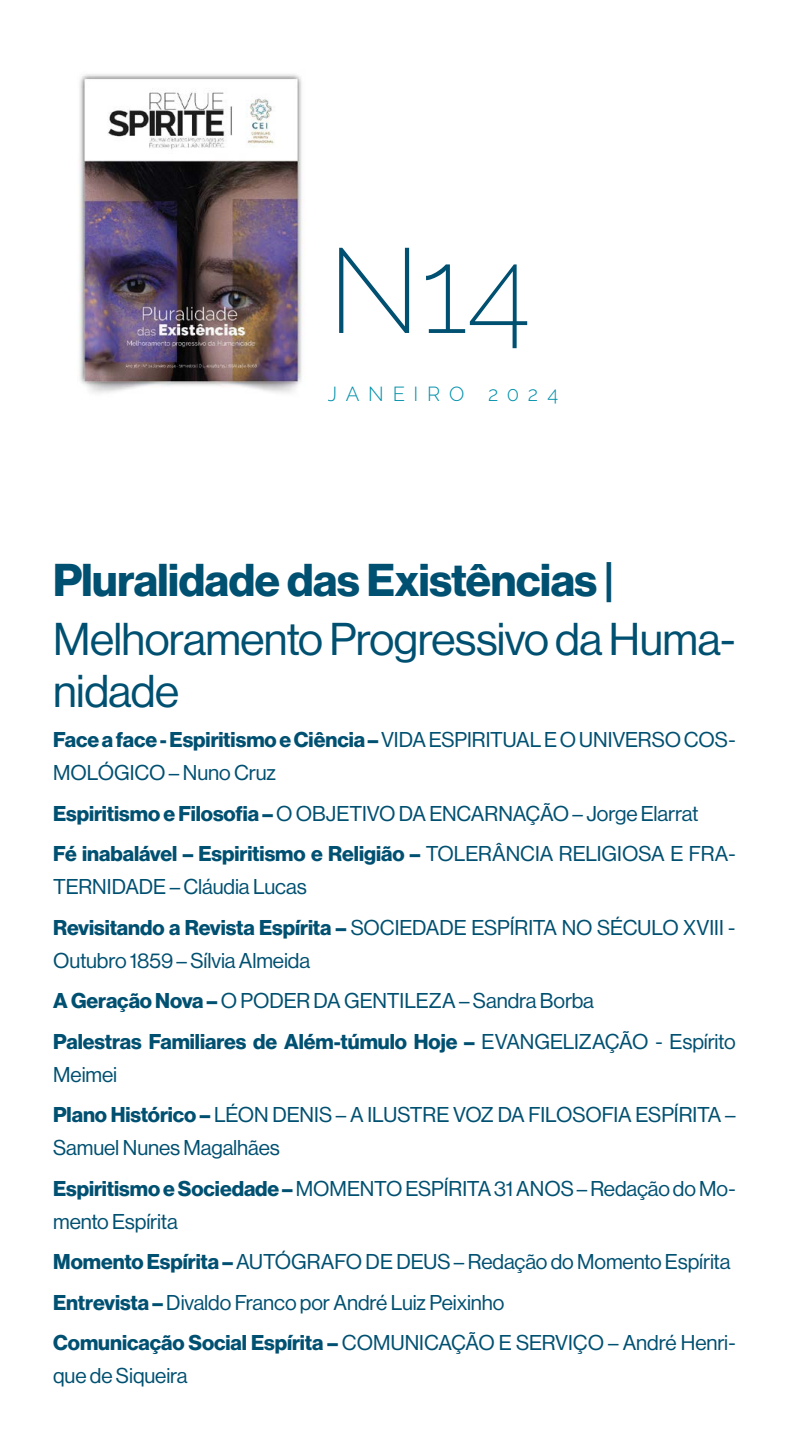
<style>
.page{position:relative;width:810px;height:1440px;background:#fff}
.page>*{position:absolute;margin:0;border:0;box-sizing:border-box;transform-origin:0 0}
.t1{font:200 120px "Raleway";color:#005071}
.t2{font:45px/51.8px "N Haas Grotesk DS Pro 55 Rg";letter-spacing:-.015em;color:#005071}
.t3{font:45px "N Haas Grotesk DS Pro 75 Bd";letter-spacing:-.01em;color:#005071}
.t4{font:21px/40.5px "N Haas Grotesk DS Pro 55 Rg";letter-spacing:-.005em;color:#005071}
.t5{font:21px "N Haas Grotesk DS Pro 75 Bd";color:#005071}
.t6{font:300 20.25px "Raleway";letter-spacing:.435em;color:#0090aa}
.s1{font-family:"N Haas Grotesk DS Pro 55 Rg"}
.s2{font-family:"N Haas Grotesk DS Pro 75 Bd"}
</style>
<div class="page">
<img style="left:78px;top:74px;width:225px;height:319px">
<h1 class="t1" style="left:328px;top:220px;width:204px">N14</h1>
<p class="t6" style="left:328px;top:382px;width:232px">JANEIRO 2024</p>
<h2 class="t3" style="left:53px;top:553px;width:562px">Pluralidade das Existências |</h2>
<h2 class="t2" style="left:53px;top:613px;width:684px">Melhoramento Progressivo da Huma&shy;nidade</h2>
<p class="t5" style="left:53px;top:727px;width:684px">Face a face - Espiritismo e Ciência – <span class="s1">VIDA ESPIRITUAL E O UNIVERSO COS-</span></p>
<p class="t4" style="left:53px;top:753px;width:647px">MOLÓGICO – Nuno Cruz<br><span class="s2">Espiritismo e Filosofia –</span> O OBJETIVO DA ENCARNAÇÃO – Jorge Elarrat</p>
<p class="t5" style="left:53px;top:841px;width:684px">Fé inabalável – Espiritismo e Religião – <span class="s1">TOLERÂNCIA RELIGIOSA E FRA-</span></p>
<p class="t4" style="left:53px;top:867px;width:684px">TERNIDADE – Cláudia Lucas<br><span class="s2">Revisitando a Revista Espírita –</span> SOCIEDADE ESPÍRITA NO SÉCULO XVIII -</p>
<p class="t4" style="left:53px;top:940px;width:542px">Outubro 1859 – Sílvia Almeida<br><span class="s2">A Geração Nova –</span> O PODER DA GENTILEZA – Sandra Borba</p>
<p class="t5" style="left:53px;top:1029px;width:684px">Palestras Familiares de Além-túmulo Hoje – <span class="s1">EVANGELIZAÇÃO - Espírito</span></p>
<p class="t4" style="left:53px;top:1054px;width:684px">Meimei<br><span class="s2">Plano Histórico –</span> LÉON DENIS – A ILUSTRE VOZ DA FILOSOFIA ESPÍRITA –</p>
<p class="t4" style="left:53px;top:1128px;width:684px">Samuel Nunes Magalhães<br><span class="s2">Espiritismo e Sociedade –</span> MOMENTO ESPÍRITA 31 ANOS – Redação do Mo-</p>
<p class="t4" style="left:53px;top:1201px;width:684px">mento Espírita<br><span class="s2">Momento Espírita –</span> AUTÓGRAFO DE DEUS – Redação do Momento Espírita <span class="s2">Entrevista –</span> Divaldo Franco por André Luiz Peixinho<br><span class="s2">Comunicação Social Espírita –</span> COMUNICAÇÃO E SERVIÇO – André Henri-</p>
<p class="t4" style="left:53px;top:1356px;width:136px">que de Siqueira</p>
</div>
